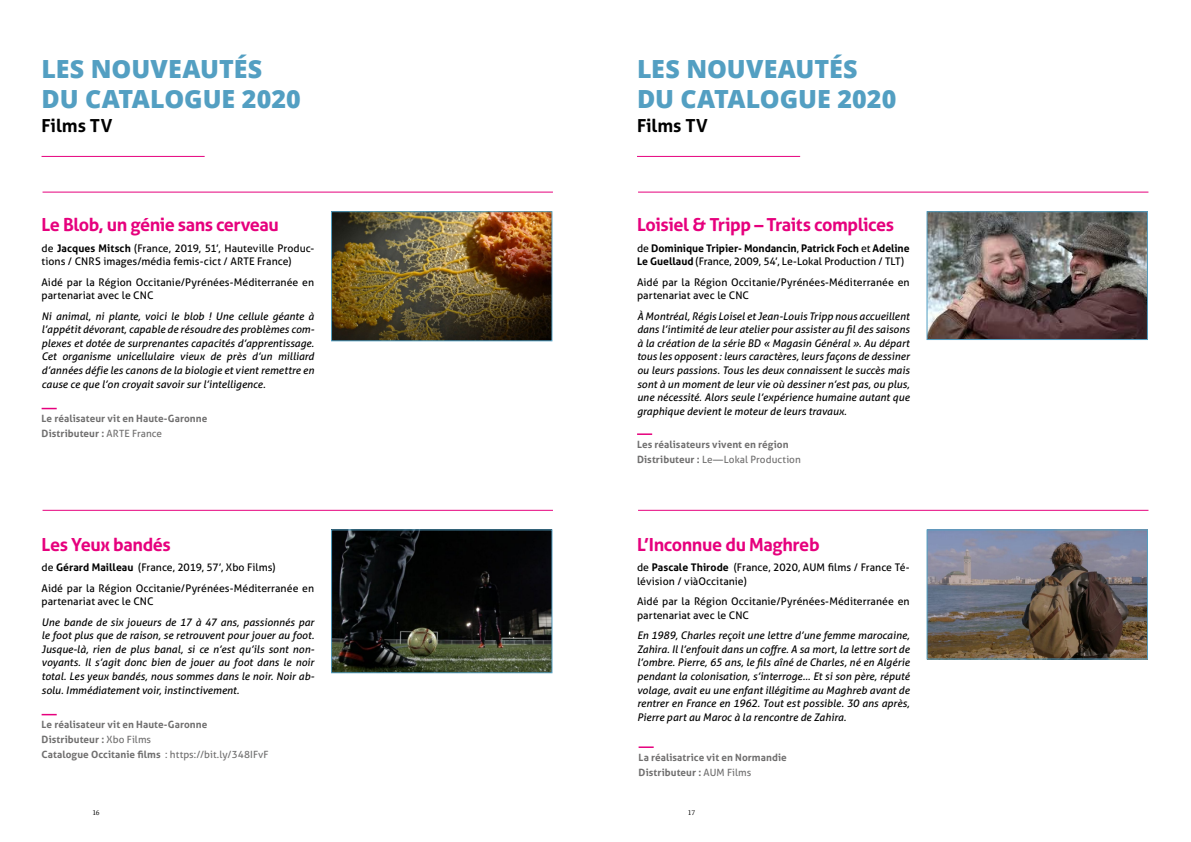
<style>
.page{position:relative;width:1191px;height:842px;background:#fff}
.page>*{position:absolute;margin:0;border:0;box-sizing:border-box;transform-origin:0 0}
.t1{font:800 25px/30px "Open Sans";color:#539fc2}
.t2{font:700 18px "Aller";letter-spacing:-.025em;color:#e6007d}
.t3{font:700 18px "Aller";color:#000}
.t4{font:italic 10.5px/13.6px "Aller";color:#000;text-align:justify}
.t5{font:10.5px/13.6px "Aller";letter-spacing:.005em;color:#000}
.t6{font:700 10.5px/13.6px "Aller";letter-spacing:-.005em;color:#000}
.t7{font:700 10px/14.7px "Aller";letter-spacing:.01em;color:#706f6f}
.t8{font:8px "Gentium Basic";color:#000}
.s1{font-weight:700}
.s2{font-weight:400}
</style>
<div class="page">
<hr style="left:42px;top:156px;width:163px;height:1px;background:#e6007d">
<img style="left:333px;top:213px;width:217px;height:126px">
<div style="left:331px;top:211px;width:221px;height:130px;border:1px solid #539fc2"></div>
<hr style="left:43px;top:192px;width:510px;height:1px;background:#e6007d">
<img style="left:333px;top:531px;width:217px;height:140px">
<div style="left:331px;top:529px;width:221px;height:144px;border:1px solid #539fc2"></div>
<hr style="left:43px;top:510px;width:510px;height:1px;background:#e6007d">
<svg style="left:42px;top:408px;width:15px;height:1px"></svg>
<svg style="left:42px;top:714px;width:15px;height:1px"></svg>
<hr style="left:637px;top:156px;width:163px;height:1px;background:#e6007d">
<img style="left:928px;top:213px;width:218px;height:125px">
<div style="left:926px;top:211px;width:222px;height:129px;border:1px solid #539fc2"></div>
<hr style="left:638px;top:192px;width:510px;height:1px;background:#e6007d">
<img style="left:928px;top:531px;width:218px;height:126px">
<div style="left:926px;top:529px;width:222px;height:130px;border:1px solid #539fc2"></div>
<hr style="left:638px;top:510px;width:510px;height:1px;background:#e6007d">
<svg style="left:638px;top:746px;width:15px;height:2px"></svg>
<svg style="left:637px;top:433px;width:15px;height:2px"></svg>
<h1 class="t1" style="left:42px;top:53px;width:261px">LES NOUVEAUTÉS<br>DU CATALOGUE 2020</h1>
<h2 class="t3" style="left:42px;top:114px;width:72px">Films TV</h2>
<h2 class="t2" style="left:42px;top:214px;width:239px">Le Blob, un génie sans cerveau</h2>
<p class="t5" style="left:42px;top:241px;width:274px">de <span class="s1">Jacques Mitsch</span> (France, 2019, 51’, Hauteville Produc&shy;tions / CNRS images/média femis-cict / ARTE France)</p>
<p class="t5" style="left:42px;top:275px;width:274px">Aidé par la Région Occitanie/Pyrénées-Méditerranée en partenariat avec le CNC</p>
<p class="t4" style="left:42px;top:309px;width:274px">Ni animal, ni plante, voici le blob ! Une cellule géante à l’appétit dévorant, capable de résoudre des problèmes com&shy;plexes et dotée de surprenantes capacités d’apprentissage.<br>Cet organisme unicellulaire vieux de près d’un milliard d’années défie les canons de la biologie et vient remettre en cause ce que l’on croyait savoir sur l’intelligence.</p>
<p class="t7" style="left:42px;top:411px;width:167px">Le réalisateur vit en Haute-Garonne<br>Distributeur : <span class="s2">ARTE France</span></p>
<h2 class="t2" style="left:42px;top:533px;width:131px">Les Yeux bandés</h2>
<p class="t5" style="left:42px;top:557px;width:274px;line-height:20.4px">de <span class="s1">Gérard Mailleau</span> (France, 2019, 57’, Xbo Films)<br>Aidé par la Région Occitanie/Pyrénées-Méditerranée en</p>
<p class="t5" style="left:42px;top:595px;width:114px">partenariat avec le CNC</p>
<p class="t4" style="left:42px;top:615px;width:274px">Une bande de six joueurs de 17 à 47 ans, passionnés par le foot plus que de raison, se retrouvent pour jouer au foot.<br>Jusque-là, rien de plus banal, si ce n’est qu’ils sont non&shy;voyants. Il s’agit donc bien de jouer au foot dans le noir total. Les yeux bandés, nous sommes dans le noir. Noir ab&shy;solu. Immédiatement voir, instinctivement.</p>
<p class="t7" style="left:42px;top:717px;width:228px">Le réalisateur vit en Haute-Garonne<br>Distributeur : <span class="s2">Xbo Films<br></span>Catalogue Occitanie films <span class="s2">: https://bit.ly/348IFvF</span></p>
<h1 class="t1" style="left:637px;top:53px;width:261px">LES NOUVEAUTÉS<br>DU CATALOGUE 2020</h1>
<h2 class="t3" style="left:637px;top:114px;width:72px">Films TV</h2>
<h2 class="t2" style="left:637px;top:214px;width:258px">Loisiel &amp; Tripp – Traits complices</h2>
<p class="t6" style="left:637px;top:241px;width:274px"><span class="s2">de</span> Dominique Tripier- Mondancin<span class="s2">,</span> Patrick Foch <span class="s2">et</span> Adeline<br>Le Guellaud <span class="s2">(France, 2009, 54’, Le-Lokal Production / TLT)</span></p>
<p class="t5" style="left:637px;top:275px;width:274px">Aidé par la Région Occitanie/Pyrénées-Méditerranée en partenariat avec le CNC</p>
<p class="t4" style="left:637px;top:309px;width:274px">À Montréal, Régis Loisel et Jean-Louis Tripp nous accueillent dans l’intimité de leur atelier pour assister au fil des saisons à la création de la série BD « Magasin Général ». Au départ tous les opposent : leurs caractères, leurs façons de dessiner ou leurs passions. Tous les deux connaissent le succès mais sont à un moment de leur vie où dessiner n’est pas, ou plus, une nécessité. Alors seule l’expérience humaine autant que graphique devient le moteur de leurs travaux.</p>
<p class="t7" style="left:637px;top:437px;width:165px">Les réalisateurs vivent en région<br>Distributeur : <span class="s2">Le—Lokal Production</span></p>
<h2 class="t2" style="left:637px;top:533px;width:184px">L’Inconnue du Maghreb</h2>
<p class="t5" style="left:637px;top:561px;width:274px">de <span class="s1">Pascale Thirode</span> (France, 2020, AUM films / France Té&shy;lévision / viàOccitanie)</p>
<p class="t5" style="left:637px;top:595px;width:274px">Aidé par la Région Occitanie/Pyrénées-Méditerranée en partenariat avec le CNC</p>
<p class="t4" style="left:637px;top:629px;width:274px">En 1989, Charles reçoit une lettre d’une femme marocaine, Zahira. Il l’enfouit dans un coffre. A sa mort, la lettre sort de l’ombre. Pierre, 65 ans, le fils aîné de Charles, né en Algérie pendant la colonisation, s’interroge… Et si son père, réputé volage, avait eu une enfant illégitime au Maghreb avant de rentrer en France en 1962. Tout est possible. 30 ans après, Pierre part au Maroc à la rencontre de Zahira.</p>
<p class="t7" style="left:638px;top:750px;width:150px">La réalisatrice vit en Normandie<br>Distributeur : <span class="s2">AUM Films</span></p>
<p class="t8" style="left:92px;top:807px;width:9px">16</p>
<p class="t8" style="left:688px;top:807px;width:9px">17</p>
</div>
